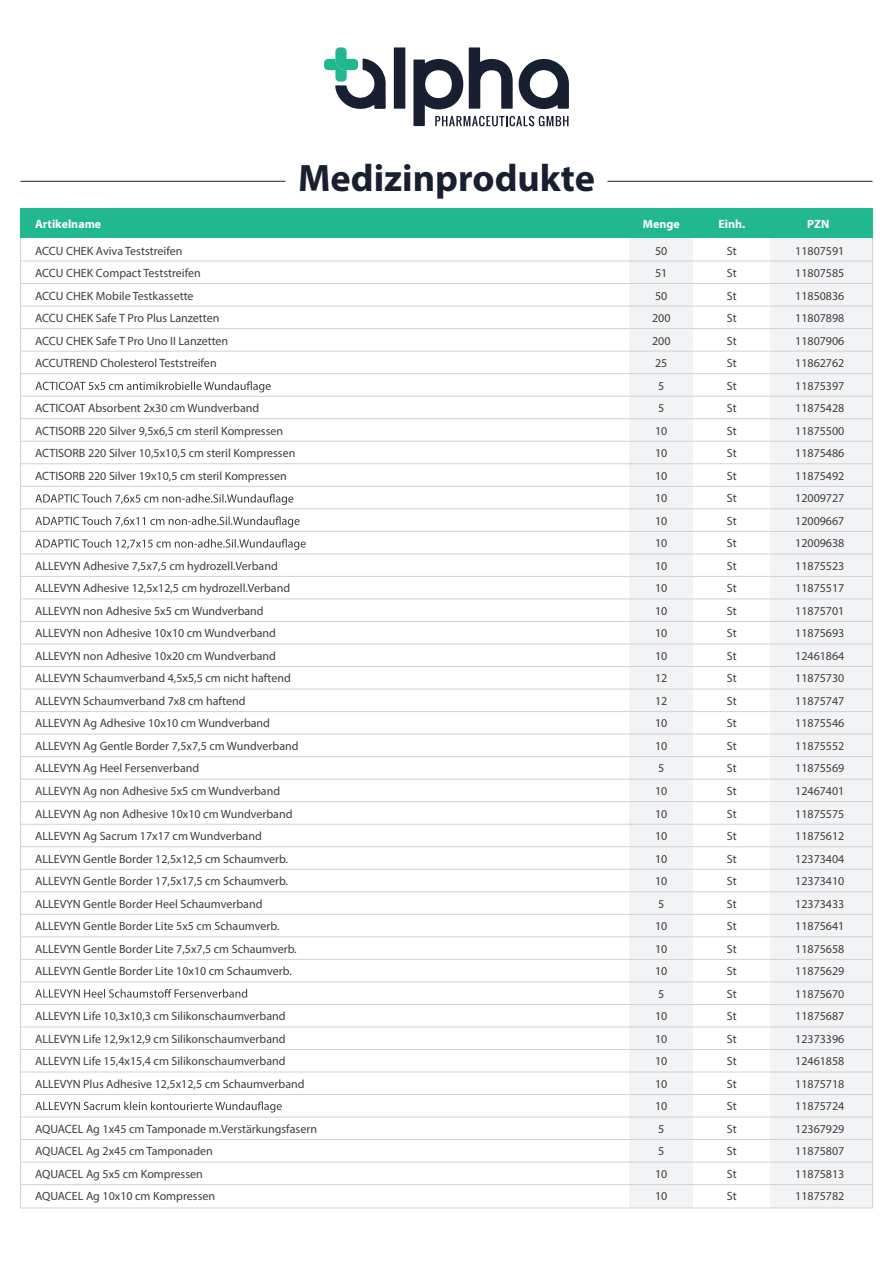
<style>
.page{position:relative;width:893px;height:1263px;background:#fff}
.page>*{position:absolute;margin:0;border:0;box-sizing:border-box;transform-origin:0 0}
.t1{font:700 38.4px "Myriad Pro";color:#181f31}
.t2{font:12px/22.5px "Myriad Pro";color:#3e3e3f}
.t3{font:700 12px "Myriad Pro";color:#fff}
</style>
<div class="page">
<div style="left:630px;top:208px;width:63px;height:1000px;background:#f2f3f4"></div>
<div style="left:770px;top:208px;width:102px;height:1000px;background:#f2f3f4"></div>
<div style="left:394px;top:47px;width:11px;height:62px;background:#181f31"></div>
<svg style="left:413px;top:47px;width:156px;height:79px"></svg>
<svg style="left:327px;top:47px;width:59px;height:62px"></svg>
<svg style="left:324px;top:59px;width:23px;height:23px"></svg>
<div style="left:20px;top:208px;width:853px;height:30px;background:#22b88e"></div>
<svg style="left:35px;top:381px;width:236px;height:11px"></svg>
<svg style="left:35px;top:494px;width:258px;height:11px"></svg>
<svg style="left:35px;top:516px;width:265px;height:11px"></svg>
<svg style="left:35px;top:539px;width:271px;height:11px"></svg>
<svg style="left:35px;top:989px;width:212px;height:9px"></svg>
<svg style="left:35px;top:1101px;width:247px;height:11px"></svg>
<hr style="left:20px;top:261px;width:852px;height:1px;background:#d1d2d4">
<hr style="left:20px;top:283px;width:852px;height:1px;background:#d1d2d4">
<hr style="left:20px;top:306px;width:852px;height:1px;background:#d1d2d4">
<hr style="left:20px;top:328px;width:852px;height:1px;background:#d1d2d4">
<hr style="left:20px;top:351px;width:852px;height:1px;background:#d1d2d4">
<hr style="left:20px;top:373px;width:852px;height:1px;background:#d1d2d4">
<hr style="left:20px;top:396px;width:852px;height:1px;background:#d1d2d4">
<hr style="left:20px;top:418px;width:852px;height:1px;background:#d1d2d4">
<hr style="left:20px;top:441px;width:852px;height:1px;background:#d1d2d4">
<hr style="left:20px;top:463px;width:852px;height:1px;background:#d1d2d4">
<hr style="left:20px;top:486px;width:852px;height:1px;background:#d1d2d4">
<hr style="left:20px;top:508px;width:852px;height:1px;background:#d1d2d4">
<hr style="left:20px;top:531px;width:852px;height:1px;background:#d1d2d4">
<hr style="left:20px;top:553px;width:852px;height:1px;background:#d1d2d4">
<hr style="left:20px;top:576px;width:852px;height:1px;background:#d1d2d4">
<hr style="left:20px;top:598px;width:852px;height:1px;background:#d1d2d4">
<hr style="left:20px;top:621px;width:852px;height:1px;background:#d1d2d4">
<hr style="left:20px;top:644px;width:852px;height:1px;background:#d1d2d4">
<hr style="left:20px;top:666px;width:852px;height:1px;background:#d1d2d4">
<hr style="left:20px;top:689px;width:852px;height:1px;background:#d1d2d4">
<hr style="left:20px;top:711px;width:852px;height:1px;background:#d1d2d4">
<hr style="left:20px;top:734px;width:852px;height:1px;background:#d1d2d4">
<hr style="left:20px;top:756px;width:852px;height:1px;background:#d1d2d4">
<hr style="left:20px;top:779px;width:852px;height:1px;background:#d1d2d4">
<hr style="left:20px;top:801px;width:852px;height:1px;background:#d1d2d4">
<hr style="left:20px;top:824px;width:852px;height:1px;background:#d1d2d4">
<hr style="left:20px;top:846px;width:852px;height:1px;background:#d1d2d4">
<hr style="left:20px;top:869px;width:852px;height:1px;background:#d1d2d4">
<hr style="left:20px;top:891px;width:852px;height:1px;background:#d1d2d4">
<hr style="left:20px;top:914px;width:852px;height:1px;background:#d1d2d4">
<hr style="left:20px;top:936px;width:852px;height:1px;background:#d1d2d4">
<hr style="left:20px;top:959px;width:852px;height:1px;background:#d1d2d4">
<hr style="left:20px;top:981px;width:852px;height:1px;background:#d1d2d4">
<hr style="left:20px;top:1004px;width:852px;height:1px;background:#d1d2d4">
<hr style="left:20px;top:1026px;width:852px;height:1px;background:#d1d2d4">
<hr style="left:20px;top:1049px;width:852px;height:1px;background:#d1d2d4">
<hr style="left:20px;top:1072px;width:852px;height:1px;background:#d1d2d4">
<hr style="left:20px;top:1094px;width:852px;height:1px;background:#d1d2d4">
<hr style="left:20px;top:1117px;width:852px;height:1px;background:#d1d2d4">
<hr style="left:20px;top:1139px;width:852px;height:1px;background:#d1d2d4">
<hr style="left:20px;top:1162px;width:852px;height:1px;background:#d1d2d4">
<hr style="left:20px;top:1184px;width:852px;height:1px;background:#d1d2d4">
<hr style="left:20px;top:181px;width:266px;height:1px;background:#181f31">
<hr style="left:607px;top:181px;width:265px;height:1px;background:#181f31">
<h1 class="t1" style="left:298px;top:153px;width:298px">Medizinprodukte</h1>
<p class="t3" style="left:35px;top:216px;width:68px">Artikelname</p>
<p class="t3" style="left:643px;top:216px;width:38px">Menge</p>
<p class="t3" style="left:718px;top:216px;width:28px">Einh.</p>
<p class="t3" style="left:807px;top:216px;width:24px">PZN</p>
<p class="t2" style="left:35px;top:239px;width:195px">ACCU CHEK Aviva Teststreifen<br>ACCU CHEK Compact Teststreifen ACCU CHEK Mobile Testkassette<br>ACCU CHEK Safe T Pro Plus Lanzetten ACCU CHEK Safe T Pro Uno II Lanzetten ACCUTREND Cholesterol Teststreifen</p>
<p class="t2" style="left:35px;top:397px;width:262px">ACTICOAT Absorbent 2x30 cm Wundverband ACTISORB 220 Silver 9,5x6,5 cm steril Kompressen ACTISORB 220 Silver 10,5x10,5 cm steril Kompressen ACTISORB 220 Silver 19x10,5 cm steril Kompressen</p>
<p class="t2" style="left:727px;top:239px;width:11px;text-align:justify">St St St St St St St St St St St St St St St St St St St St St St St St St St St St St St St St St St St St St St St St St St St</p>
<p class="t2" style="left:652px;top:239px;width:20px;text-align:center">50<br>51<br>50<br>200<br>200<br>25<br>5<br>5<br>10<br>10<br>10<br>10<br>10<br>10<br>10<br>10<br>10<br>10<br>10<br>12<br>12<br>10<br>10<br>5<br>10<br>10<br>10<br>10<br>10<br>5<br>10<br>10<br>10<br>5<br>10<br>10<br>10<br>10<br>10<br>5<br>5<br>10<br>10</p>
<p class="t2" style="left:795px;top:239px;width:51px;text-align:justify">11807591<br>11807585<br>11850836<br>11807898<br>11807906<br>11862762<br>11875397<br>11875428<br>11875500<br>11875486<br>11875492<br>12009727<br>12009667<br>12009638<br>11875523<br>11875517<br>11875701<br>11875693<br>12461864<br>11875730<br>11875747<br>11875546<br>11875552<br>11875569<br>12467401<br>11875575<br>11875612<br>12373404<br>12373410<br>12373433<br>11875641<br>11875658<br>11875629<br>11875670<br>11875687<br>12373396<br>12461858<br>11875718<br>11875724<br>12367929<br>11875807<br>11875813<br>11875782</p>
<p class="t2" style="left:35px;top:554px;width:265px">ALLEVYN Adhesive 7,5x7,5 cm hydrozell.Verband ALLEVYN Adhesive 12,5x12,5 cm hydrozell.Verband ALLEVYN non Adhesive 5x5 cm Wundverband ALLEVYN non Adhesive 10x10 cm Wundverband ALLEVYN non Adhesive 10x20 cm Wundverband ALLEVYN Schaumverband 4,5x5,5 cm nicht haftend ALLEVYN Schaumverband 7x8 cm haftend<br>ALLEVYN Ag Adhesive 10x10 cm Wundverband ALLEVYN Ag Gentle Border 7,5x7,5 cm Wundverband ALLEVYN Ag Heel Fersenverband<br>ALLEVYN Ag non Adhesive 5x5 cm Wundverband ALLEVYN Ag non Adhesive 10x10 cm Wundverband ALLEVYN Ag Sacrum 17x17 cm Wundverband ALLEVYN Gentle Border 12,5x12,5 cm Schaumverb.<br>ALLEVYN Gentle Border 17,5x17,5 cm Schaumverb.<br>ALLEVYN Gentle Border Heel Schaumverband ALLEVYN Gentle Border Lite 5x5 cm Schaumverb.<br>ALLEVYN Gentle Border Lite 7,5x7,5 cm Schaumverb.<br>ALLEVYN Gentle Border Lite 10x10 cm Schaumverb.</p>
<p class="t2" style="left:35px;top:1004px;width:271px">ALLEVYN Life 10,3x10,3 cm Silikonschaumverband ALLEVYN Life 12,9x12,9 cm Silikonschaumverband ALLEVYN Life 15,4x15,4 cm Silikonschaumverband ALLEVYN Plus Adhesive 12,5x12,5 cm Schaumverband</p>
<p class="t2" style="left:35px;top:1117px;width:283px">AQUACEL Ag 1x45 cm Tamponade m.Verstärkungsfasern AQUACEL Ag 2x45 cm Tamponaden<br>AQUACEL Ag 5x5 cm Kompressen<br>AQUACEL Ag 10x10 cm Kompressen</p>
</div>
